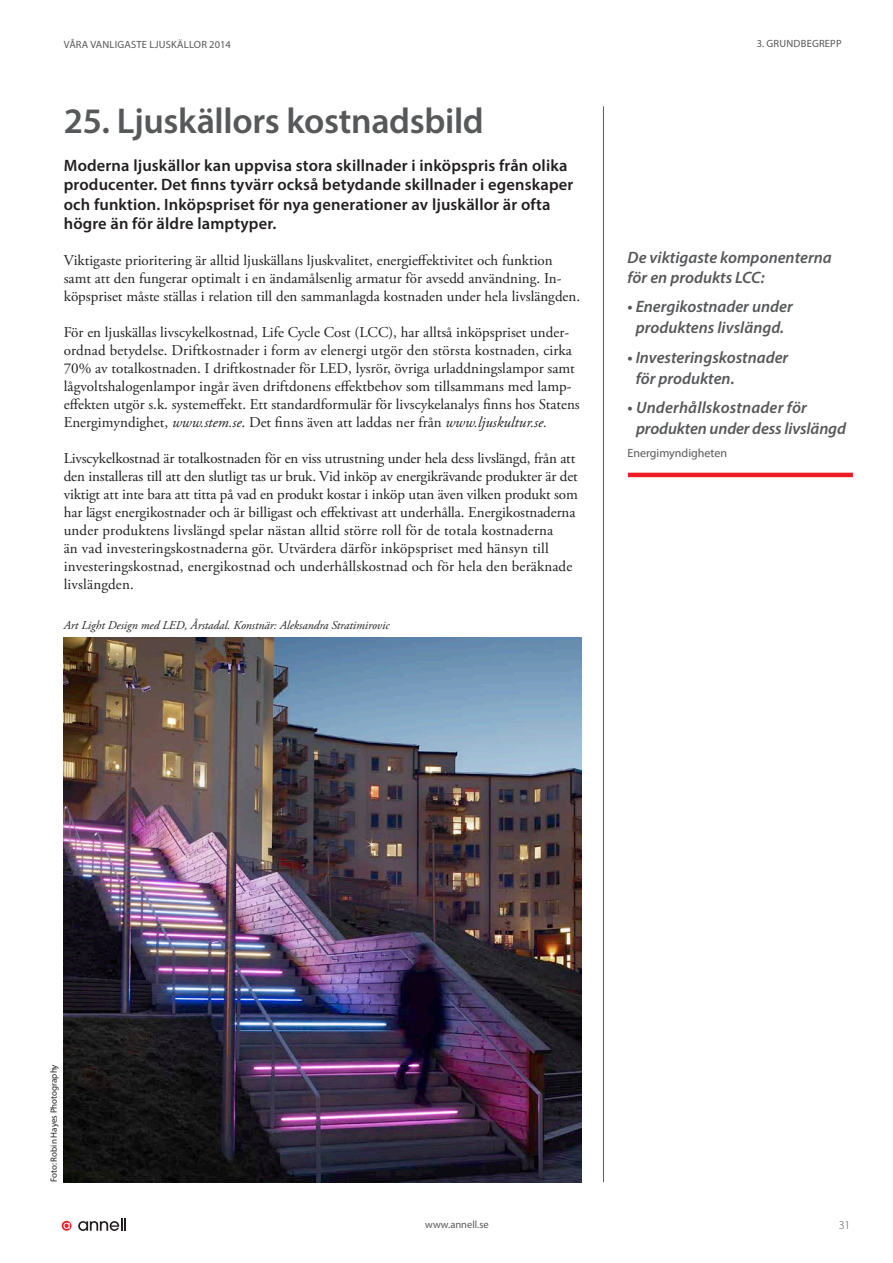
<style>
.page{position:relative;width:893px;height:1263px;background:#fff}
.page>*{position:absolute;margin:0;border:0;box-sizing:border-box;transform-origin:0 0}
.t1{font:600 36px "Myriad Pro";letter-spacing:-.01em;color:#57585a}
.t2{font:600 16.5px/19.5px "Myriad Pro";letter-spacing:.01em;color:#231f20}
.t3{font:italic 600 16.5px/21px "Myriad Pro";color:#57585a}
.t4{font:15px/18px "Adobe Garamond Pro";color:#231f20}
.t5{font:italic 12px "Adobe Garamond Pro";color:#231f20}
.t6{font:12px "Myriad Pro";color:#57585a}
.t7{font:300 12px "Myriad Pro";color:#57585a}
.t8{font:10.5px "Myriad Pro";letter-spacing:.02em;color:#57585a}
.t9{font:10.5px "Myriad Pro";color:#57585a}
.t10{font:9px "Myriad Pro";color:#231f20}
.s1{font-style:italic}
</style>
<div class="page">
<svg style="left:62px;top:1221px;width:10px;height:10px"></svg>
<svg style="left:63px;top:1223px;width:7px;height:6px"></svg>
<svg style="left:78px;top:1218px;width:48px;height:13px"></svg>
<hr style="left:603px;top:106px;width:1px;height:1076px;background:#57585a">
<img style="left:64px;top:638px;width:517px;height:544px">
<hr style="left:628px;top:473px;width:225px;height:4px;background:#ee1d23">
<p class="t8" style="left:64px;top:38px;width:168px">VÅRA VANLIGASTE LJUSKÄLLOR 2014</p>
<p class="t8" style="left:757px;top:37px;width:86px">3. GRUNDBEGREPP</p>
<h1 class="t1" style="left:64px;top:98px;width:422px">25. Ljuskällors kostnadsbild</h1>
<p class="t2" style="left:64px;top:155px;width:511px">Moderna ljuskällor kan uppvisa stora skillnader i inköpspris från olika producenter. Det finns tyvärr också betydande skillnader i egenskaper och funktion. Inköpspriset för nya generationer av ljuskällor är ofta högre än för äldre lamptyper.</p>
<p class="t4" style="left:64px;top:252px;width:518px">Viktigaste prioritering är alltid ljuskällans ljuskvalitet, energieffektivitet och funktion samt att den fungerar optimalt i en ändamålsenlig armatur för avsedd användning. In&shy;köpspriset måste ställas i relation till den sammanlagda kostnaden under hela livslängden.</p>
<p class="t4" style="left:64px;top:324px;width:517px">För en ljuskällas livscykelkostnad, Life Cycle Cost (LCC), har alltså inköpspriset under&shy;ordnad betydelse. Driftkostnader i form av elenergi utgör den största kostnaden, cirka 70% av totalkostnaden. I driftkostnader för LED, lysrör, övriga urladdningslampor samt lågvoltshalogenlampor ingår även driftdonens effektbehov som tillsammans med lamp&shy;effekten utgör s.k. systemeffekt. Ett standardformulär för livscykelanalys finns hos Statens Energimyndighet, <span class="s1">www.stem.se</span>. Det finns även att laddas ner från <span class="s1">www.ljuskultur.se.</span></p>
<p class="t4" style="left:64px;top:450px;width:516px">Livscykelkostnad är totalkostnaden för en viss utrustning under hela dess livslängd, från att den installeras till att den slutligt tas ur bruk. Vid inköp av energikrävande produkter är det viktigt att inte bara att titta på vad en produkt kostar i inköp utan även vilken produkt som har lägst energikostnader och är billigast och effektivast att underhålla. Energikostnaderna under produktens livslängd spelar nästan alltid större roll för de totala kostnaderna<br>än vad investeringskostnaderna gör. Utvärdera därför inköpspriset med hänsyn till investeringskostnad, energikostnad och underhållskostnad och för hela den beräknade livslängden.</p>
<p class="t5" style="left:64px;top:617px;width:327px">Art Light Design med LED, Årstadal. Konstnär: Aleksandra Stratimirovic</p>
<p class="t3" style="left:628px;top:247px;width:206px;line-height:19.5px">De viktigaste komponenterna för en produkts LCC:</p>
<p class="t3" style="left:628px;top:296px;width:167px;text-align:center">• Energikostnader under produktens livslängd.</p>
<p class="t3" style="left:636px;top:346px;width:154px;text-indent:-8px">• Investeringskostnader för produkten.</p>
<p class="t3" style="left:636px;top:397px;width:212px;text-indent:-8px">• Underhållskostnader för produkten under dess livslängd</p>
<p class="t6" style="left:628px;top:445px;width:101px">Energimyndigheten</p>
<p class="t10" style="left:48px;top:1182px;width:119px;rotate:-90deg">Foto: Robin Hayes Photography</p>
<p class="t9" style="left:425px;top:1218px;width:65px">www.annell.se</p>
<p class="t7" style="left:839px;top:1218px;width:13px">31</p>
</div>
